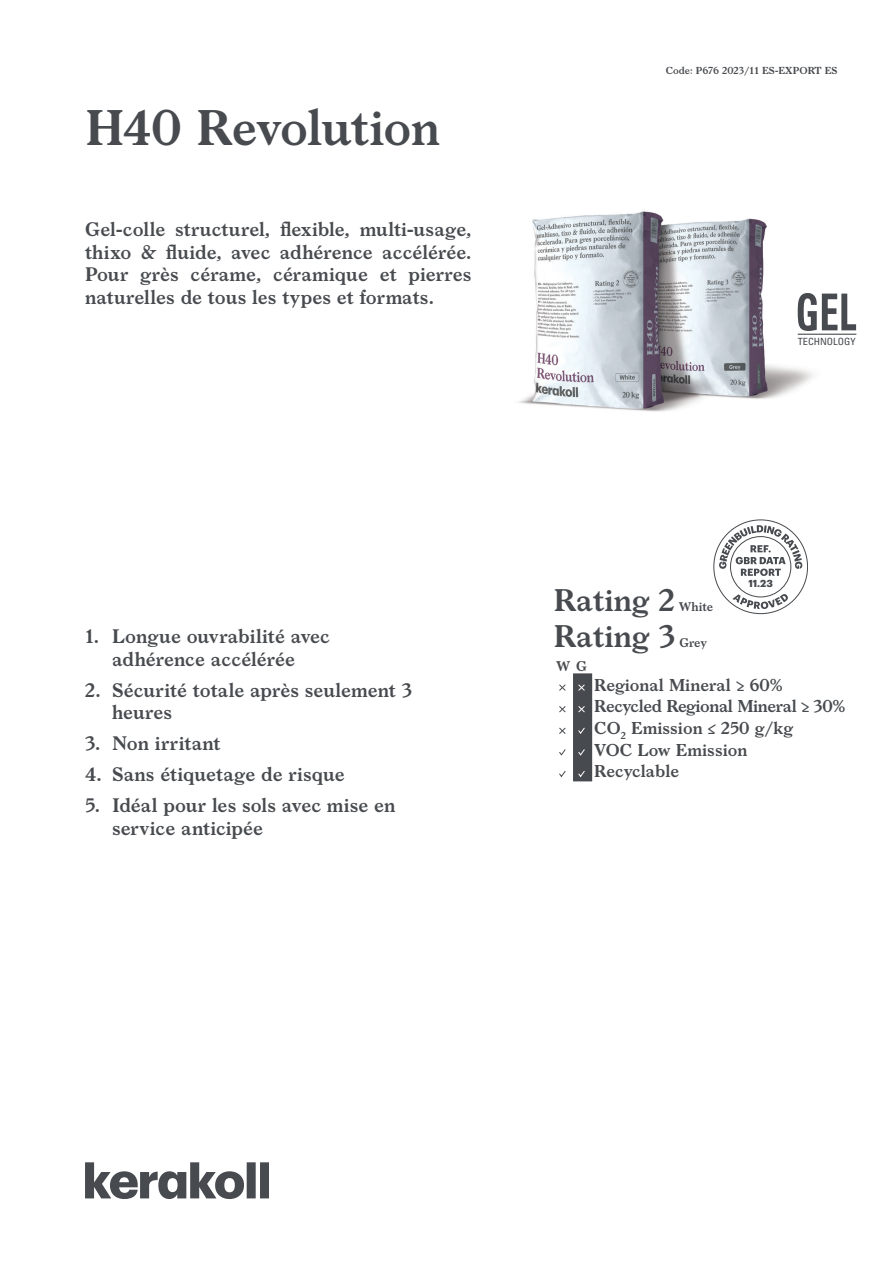
<style>
.page{position:relative;width:893px;height:1263px;background:#fff}
.page>*{position:absolute;margin:0;border:0;box-sizing:border-box;transform-origin:0 0}
.t1{font:600 48px "Larish Neue";letter-spacing:-.015em;color:#474a4e}
.t2{font:600 30px "Larish Neue";color:#474a4e}
.t3{font:600 18.75px/22.5px "Larish Neue";color:#474a4e}
.t4{font:600 16.5px/21.6px "Larish Neue";color:#474a4e}
.t5{font:600 13.5px "Larish Neue";color:#474a4e}
.t6{font:600 12px "Larish Neue";color:#474a4e}
.t7{font:700 10.05px "Graphik";color:#474a4e}
.t8{font:condensed 9.9px "Univers LT Std";color:#474a4e;scale:1.04 1}
.t9{font:600 9.75px "Larish Neue";color:#474a4e}
</style>
<div class="page">
<svg style="left:713px;top:519px;width:95px;height:95px"></svg>
<svg style="left:85px;top:1162px;width:184px;height:37px"></svg>
<img style="left:519px;top:211px;width:303px;height:201px">
<svg style="left:798px;top:293px;width:58px;height:38px"></svg>
<hr style="left:798px;top:334px;width:58px;height:1px;background:#474a4e">
<svg style="left:559px;top:684px;width:7px;height:7px"></svg>
<svg style="left:559px;top:706px;width:7px;height:7px"></svg>
<svg style="left:559px;top:727px;width:7px;height:7px"></svg>
<svg style="left:559px;top:749px;width:7px;height:7px"></svg>
<svg style="left:559px;top:771px;width:7px;height:7px"></svg>
<div style="left:573px;top:673px;width:19px;height:108px;background:#474a4e"></div>
<h1 class="t1" style="left:85px;top:91px;width:356px">H40 Revolution</h1>
<p class="t3" style="left:85px;top:217px;width:388px;text-align:justify">Gel-colle structurel, flexible, multi-usage, thixo &amp; fluide, avec adhérence accélérée.<br>Pour grès cérame, céramique et pierres naturelles de tous les types et formats.</p>
<p class="t9" style="left:666px;top:63px;width:173px">Code: P676 2023/11 ES-EXPORT ES</p>
<p class="t8" style="left:798px;top:335px;width:57px">TECHNOLOGY</p>
<p class="t3" style="left:85px;top:624px;width:246px;text-align:center">1. Longue ouvrabilité avec adhérence accélérée</p>
<p class="t3" style="left:112px;top:677px;width:302px;text-indent:-27px">2. Sécurité totale après seulement 3 heures</p>
<p class="t3" style="left:85px;top:731px;width:137px">3. Non irritant</p>
<p class="t3" style="left:85px;top:762px;width:261px">4. Sans étiquetage de risque</p>
<p class="t3" style="left:112px;top:793px;width:285px;text-indent:-27px">5. Idéal pour les sols avec mise en service anticipée</p>
<h2 class="t2" style="left:554px;top:577px;width:123px">Rating 2</h2>
<p class="t6" style="left:679px;top:597px;width:36px">White</p>
<h2 class="t2" style="left:554px;top:613px;width:123px">Rating 3</h2>
<p class="t6" style="left:679px;top:633px;width:29px">Grey</p>
<p class="t5" style="left:556px;top:656px;width:32px">W G</p>
<p class="t7" style="left:748px;top:575px;width:26px">11.23</p>
<p class="t4" style="left:594px;top:673px;width:253px">Regional Mineral ≥ 60%<br>Recycled Regional Mineral ≥ 30%<br>CO<sub>2</sub> Emission ≤ 250 g/kg<br>VOC Low Emission<br>Recyclable</p>
</div>
